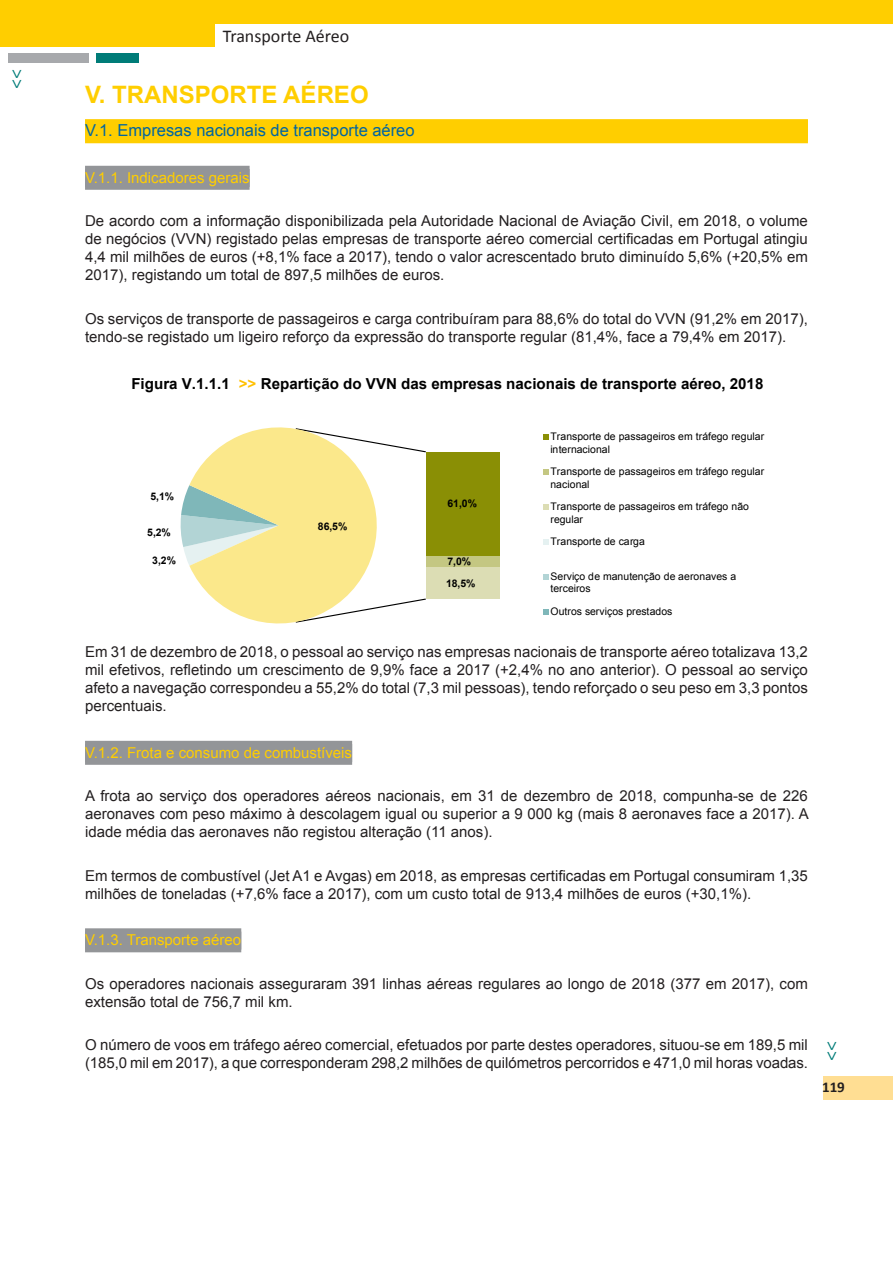
<style>
.page{position:relative;width:893px;height:1263px;background:#fff}
.page>*{position:absolute;margin:0;border:0;box-sizing:border-box;transform-origin:0 0}
.t1{font:700 24px "Arial";color:#ffce00}
.t2{font:18px "Calibri";color:#231f20}
.t3{font:16.5px "Arial";color:#0065a0}
.t4{font:700 15.15px "Arial";color:#000}
.t5{font:15px/18px "Arial";color:#231f20}
.t6{font:15px "Arial";color:#ffce00}
.t7{font:700 15px "Calibri";color:#231f20}
.t8{font:10.5px/12.3px "Arial";letter-spacing:-.005em;color:#000}
.t9{font:700 10.5px/21.6px "Arial";color:#000}
.s1{color:#ffc000}
</style>
<div class="page">
<div style="left:426px;top:452px;width:73px;height:104px;background:#8a8f05"></div>
<div style="left:426px;top:556px;width:73px;height:12px;background:#c4c782"></div>
<div style="left:426px;top:568px;width:73px;height:31px;background:#dcddb4"></div>
<svg style="left:180px;top:427px;width:246px;height:197px"></svg>
<svg style="left:543px;top:435px;width:5px;height:5px"></svg>
<svg style="left:543px;top:470px;width:5px;height:5px"></svg>
<svg style="left:543px;top:505px;width:5px;height:5px"></svg>
<svg style="left:543px;top:539px;width:5px;height:5px"></svg>
<svg style="left:543px;top:574px;width:5px;height:5px"></svg>
<svg style="left:543px;top:609px;width:5px;height:5px"></svg>
<div style="left:85px;top:119px;width:723px;height:24px;background:#ffce00"></div>
<div style="left:85px;top:166px;width:165px;height:24px;background:#939598"></div>
<div style="left:85px;top:741px;width:267px;height:24px;background:#939598"></div>
<div style="left:85px;top:928px;width:156px;height:24px;background:#939598"></div>
<div style="left:0;top:0;width:893px;height:23px;background:#ffce00"></div>
<div style="left:0;top:2px;width:215px;height:45px;background:#ffce00"></div>
<div style="left:8px;top:53px;width:81px;height:10px;background:#a7a9ac"></div>
<div style="left:96px;top:53px;width:43px;height:10px;background:#007c78"></div>
<div style="left:823px;top:1076px;width:70px;height:23px;background:#ffde93"></div>
<p class="t2" style="left:223px;top:25px;width:128px">Transporte Aéreo</p>
<h1 class="t1" style="left:85px;top:78px;width:95px">V. TRANSPOR</h1>
<h1 class="t1" style="left:247px;top:78px;width:88px">TE AÉREO</h1>
<p class="t3" style="left:85px;top:120px;width:331px">V.1. Empresas nacionais de transporte aéreo</p>
<p class="t6" style="left:85px;top:168px;width:166px">V.1.1. Indicadores gerais</p>
<p class="t5" style="left:85px;top:212px;width:724px;text-align:justify">De acordo com a informação disponibilizada pela Autoridade Nacional de Aviação Civil, em 2018, o volume de negócios (VVN) registado pelas empresas de transporte aéreo comercial certificadas em Portugal atingiu 4,4 mil milhões de euros (+8,1% face a 2017), tendo o valor acrescentado bruto diminuído 5,6% (+20,5% em 2017), registando um total de 897,5 milhões de euros.</p>
<p class="t5" style="left:85px;top:310px;width:724px">Os serviços de transporte de passageiros e carga contribuíram para 88,6% do total do VVN (91,2% em 2017), tendo-se registado um ligeiro reforço da expressão do transporte regular (81,4%, face a 79,4% em 2017).</p>
<p class="t4" style="left:131px;top:373px;width:633px">Figura V.1.1.1 <span class="s1">&gt;&gt;</span> repartição do VVn das empresas nacionais de transporte aéreo, 2018</p>
<p class="t9" style="left:150px;top:486px;width:25px">5,1%</p>
<p class="t9" style="left:147px;top:521px;width:25px">5,2%</p>
<p class="t9" style="left:152px;top:550px;width:25px">3,2%</p>
<p class="t9" style="left:318px;top:516px;width:31px">86,5%</p>
<p class="t9" style="left:447px;top:493px;width:31px">61,0%</p>
<p class="t9" style="left:446px;top:551px;width:31px">7,0%<br>18,5%</p>
<p class="t8" style="left:550px;top:431px;width:215px">Transporte de passageiros em tráfego regular internacional</p>
<p class="t8" style="left:550px;top:466px;width:215px">Transporte de passageiros em tráfego regular nacional</p>
<p class="t8" style="left:550px;top:501px;width:200px">Transporte de passageiros em tráfego não regular</p>
<p class="t8" style="left:550px;top:535px;width:96px">Transporte de carga</p>
<p class="t8" style="left:550px;top:570px;width:187px">Serviço de manutenção de aeronaves a terceiros</p>
<p class="t8" style="left:550px;top:605px;width:123px">Outros serviços prestados</p>
<p class="t5" style="left:85px;top:643px;width:724px;text-align:justify">Em 31 de dezembro de 2018, o pessoal ao serviço nas empresas nacionais de transporte aéreo totalizava 13,2 mil efetivos, refletindo um crescimento de 9,9% face a 2017 (+2,4% no ano anterior). O pessoal ao serviço afeto a navegação correspondeu a 55,2% do total (7,3 mil pessoas), tendo reforçado o seu peso em 3,3 pontos percentuais.</p>
<p class="t6" style="left:85px;top:743px;width:269px">V.1.2. Frota e consumo de combustíveis</p>
<p class="t5" style="left:85px;top:787px;width:725px;text-align:justify">A frota ao serviço dos operadores aéreos nacionais, em 31 de dezembro de 2018, compunha-se de 226 aeronaves com peso máximo à descolagem igual ou superior a 9 000 kg (mais 8 aeronaves face a 2017). A idade média das aeronaves não registou alteração (11 anos).</p>
<p class="t5" style="left:85px;top:867px;width:724px">Em termos de combustível (Jet A1 e Avgas) em 2018, as empresas certificadas em Portugal consumiram 1,35 milhões de toneladas (+7,6% face a 2017), com um custo total de 913,4 milhões de euros (+30,1%).</p>
<p class="t6" style="left:85px;top:930px;width:158px">V.1.3. Transporte aéreo</p>
<p class="t5" style="left:85px;top:975px;width:724px">Os operadores nacionais asseguraram 391 linhas aéreas regulares ao longo de 2018 (377 em 2017), com extensão total de 756,7 mil km.</p>
<p class="t5" style="left:85px;top:1036px;width:725px">O número de voos em tráfego aéreo comercial, efetuados por parte destes operadores, situou-se em 189,5 mil (185,0 mil em 2017), a que corresponderam 298,2 milhões de quilómetros percorridos e 471,0 mil horas voadas.</p>
<p class="t7" style="left:822px;top:1078px;width:24px">119</p>
</div>
